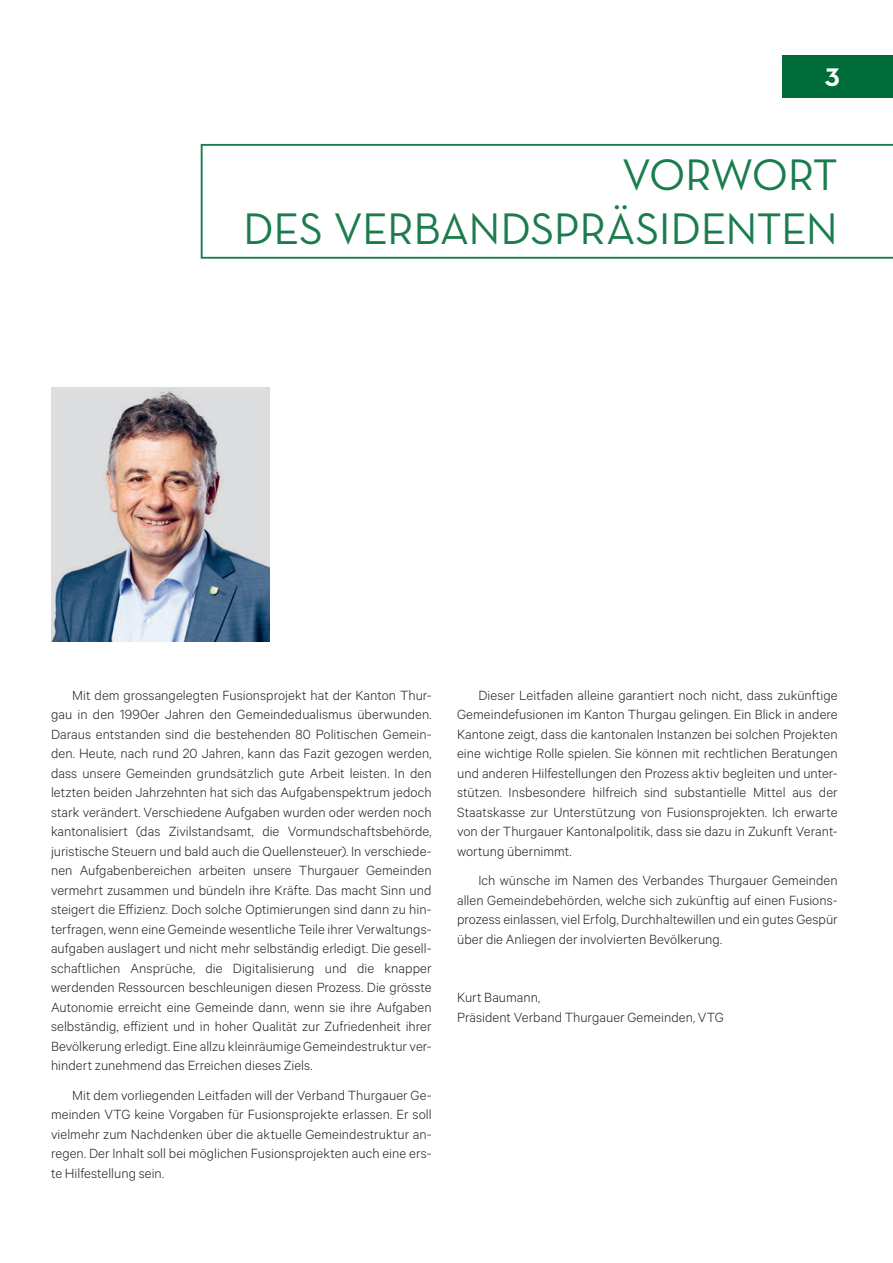
<style>
.page{position:relative;width:893px;height:1263px;background:#fff}
.page>*{position:absolute;margin:0;border:0;box-sizing:border-box;transform-origin:0 0}
.t1{font:45px/54px "Neutra Text";letter-spacing:-.015em;color:#006d38;text-align:right}
.t2{font:25.8px "Neutra Text Bold Alt";color:#fff}
.t3{font:300 15px/19.5px "Calibre";letter-spacing:.005em;color:#231f20;text-align:justify}
</style>
<div class="page">
<svg style="left:201px;top:144px;width:692px;height:115px"></svg>
<div style="left:782px;top:55px;width:111px;height:43px;background:#006d38"></div>
<img style="left:51px;top:388px;width:218px;height:253px">
<h2 class="t2" style="left:825px;top:61px;width:16px">3</h2>
<h1 class="t1" style="left:243px;top:147px;width:596px">VORWORT<br>DES VERBANDSPRÄSIDENTEN</h1>
<p class="t3" style="left:51px;top:685px;width:382px;text-indent:21px">Mit dem grossangelegten Fusionsprojekt hat der Kanton Thur&shy;gau in den 1990er Jahren den Gemeindedualismus überwunden.<br>Daraus entstanden sind die bestehenden 80 Politischen Gemein&shy;den. Heute, nach rund 20 Jahren, kann das Fazit gezogen werden, dass unsere Gemeinden grundsätzlich gute Arbeit leisten. In den letzten beiden Jahrzehnten hat sich das Aufgabenspektrum jedoch stark verändert. Verschiedene Aufgaben wurden oder werden noch kantonalisiert (das Zivilstandsamt, die Vormundschaftsbehörde, juristische Steuern und bald auch die Quellensteuer). In verschiede&shy;nen Aufgabenbereichen arbeiten unsere Thurgauer Gemeinden vermehrt zusammen und bündeln ihre Kräfte. Das macht Sinn und steigert die Effizienz. Doch solche Optimierungen sind dann zu hin&shy;terfragen, wenn eine Gemeinde wesentliche Teile ihrer Verwaltungs&shy;aufgaben auslagert und nicht mehr selbständig erledigt. Die gesell&shy;schaftlichen Ansprüche, die Digitalisierung und die knapper werdenden Ressourcen beschleunigen diesen Prozess. Die grösste Autonomie erreicht eine Gemeinde dann, wenn sie ihre Aufgaben selbständig, effizient und in hoher Qualität zur Zufriedenheit ihrer Bevölkerung erledigt. Eine allzu kleinräumige Gemeindestruktur ver&shy;hindert zunehmend das Erreichen dieses Ziels.</p>
<p class="t3" style="left:51px;top:1084px;width:382px;text-indent:21px">Mit dem vorliegenden Leitfaden will der Verband Thurgauer Ge&shy;meinden VTG keine Vorgaben für Fusionsprojekte erlassen. Er soll vielmehr zum Nachdenken über die aktuelle Gemeindestruktur an&shy;regen. Der Inhalt soll bei möglichen Fusionsprojekten auch eine ers&shy;te Hilfestellung sein.</p>
<p class="t3" style="left:457px;top:685px;width:382px;text-indent:21px">Dieser Leitfaden alleine garantiert noch nicht, dass zukünftige Gemeindefusionen im Kanton Thurgau gelingen. Ein Blick in andere Kantone zeigt, dass die kantonalen Instanzen bei solchen Projekten eine wichtige Rolle spielen. Sie können mit rechtlichen Beratungen und anderen Hilfestellungen den Prozess aktiv begleiten und unter&shy;stützen. Insbesondere hilfreich sind substantielle Mittel aus der Staatskasse zur Unterstützung von Fusionsprojekten. Ich erwarte von der Thurgauer Kantonalpolitik, dass sie dazu in Zukunft Verant&shy;wortung übernimmt.</p>
<p class="t3" style="left:457px;top:870px;width:382px;text-indent:21px">Ich wünsche im Namen des Verbandes Thurgauer Gemeinden allen Gemeindebehörden, welche sich zukünftig auf einen Fusions&shy;prozess einlassen, viel Erfolg, Durchhaltewillen und ein gutes Gespür über die Anliegen der involvierten Bevölkerung.</p>
<p class="t3" style="left:457px;top:987px;width:268px">Kurt Baumann,<br>Präsident Verband Thurgauer Gemeinden, VTG</p>
</div>
